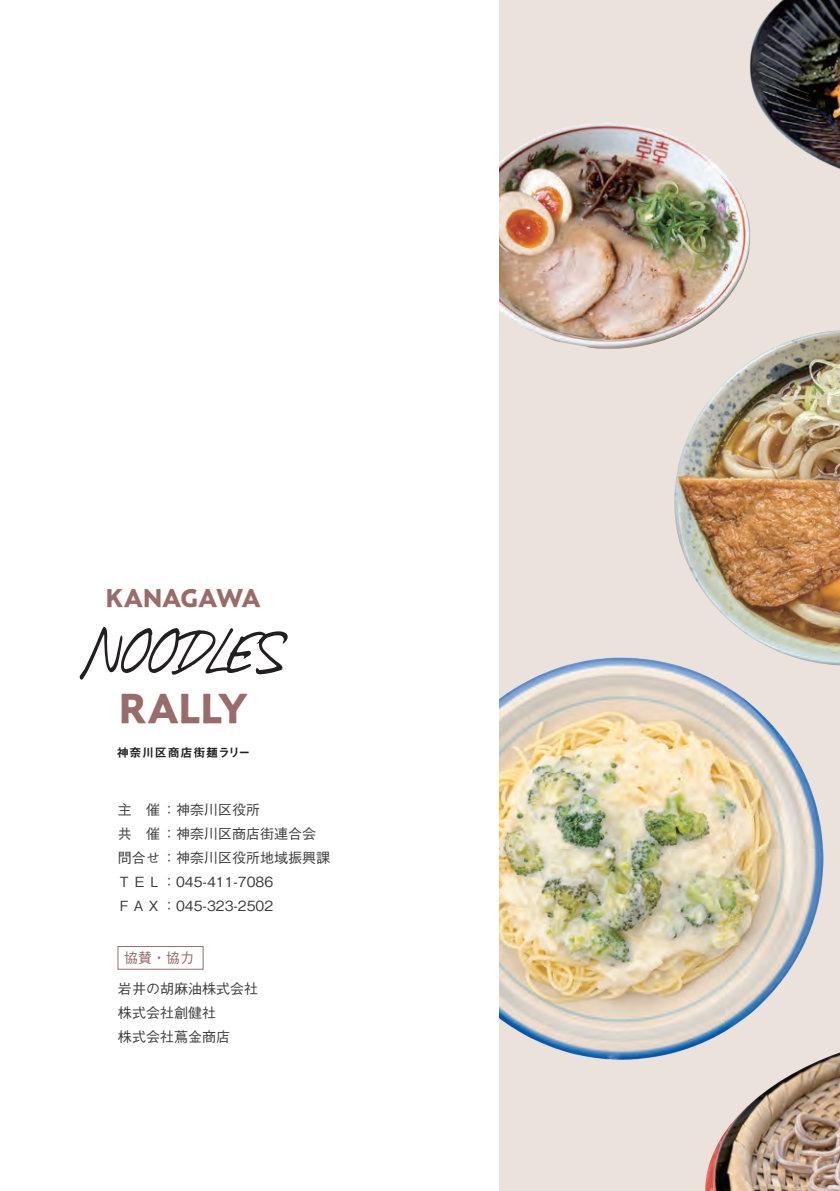
<style>
.page{position:relative;width:840px;height:1191px;background:#fff}
.page>*{position:absolute;margin:0;border:0;box-sizing:border-box;transform-origin:0 0}
.t1{font:59px "Southpaw";letter-spacing:.005em;color:#231f20}
.t2{font:700 40px "PA1 Gothic Std N";letter-spacing:-.01em;color:#996b69}
.t3{font:700 24.6px "PA1 Gothic Std N";letter-spacing:-.005em;color:#996b69}
.t4{font:500 14px/24px "Gothic BBB Pr 6 N";color:#3e3e3f}
.t5{font:500 14px "Gothic BBB Pr 6 N";color:#996b69}
.t6{font:12px "Midashi Go Pr 6 N MB31";letter-spacing:.06em;color:#231f20}
</style>
<div class="page">
<div style="left:499px;top:0;width:340px;height:1191px;background:#ebe2dc"></div>
<img style="left:674px;top:330px;width:165px;height:273px">
<img style="left:705px;top:1110px;width:134px;height:81px">
<img style="left:499px;top:123px;width:295px;height:239px">
<img style="left:499px;top:603px;width:340px;height:507px">
<img style="left:625px;top:0;width:214px;height:221px">
<div style="left:117px;top:946px;width:86px;height:23px;border:1px solid #996b69"></div>
<h3 class="t3" style="left:106px;top:582px;width:156px">KANAGAWA</h3>
<h1 class="t1" style="left:83px;top:616px;width:201px">NOODLES</h1>
<h2 class="t2" style="left:119px;top:683px;width:130px">RALLY</h2>
<p class="t6" style="left:117px;top:743px;width:135px">神奈川区商店街麺ラリー</p>
<p class="t4" style="left:118px;top:797px;width:214px">主 催：神奈川区役所<br>共 催：神奈川区商店街連合会問合せ：神奈川区役所地域振興課<br>T E L ：045-411-7086<br>F A X ：045-323-2502</p>
<p class="t5" style="left:124px;top:947px;width:71px">協賛・協力</p>
<p class="t4" style="left:118px;top:975px;width:141px">岩井の胡麻油株式会社株式会社創健社<br>株式会社蔦金商店</p>
</div>
